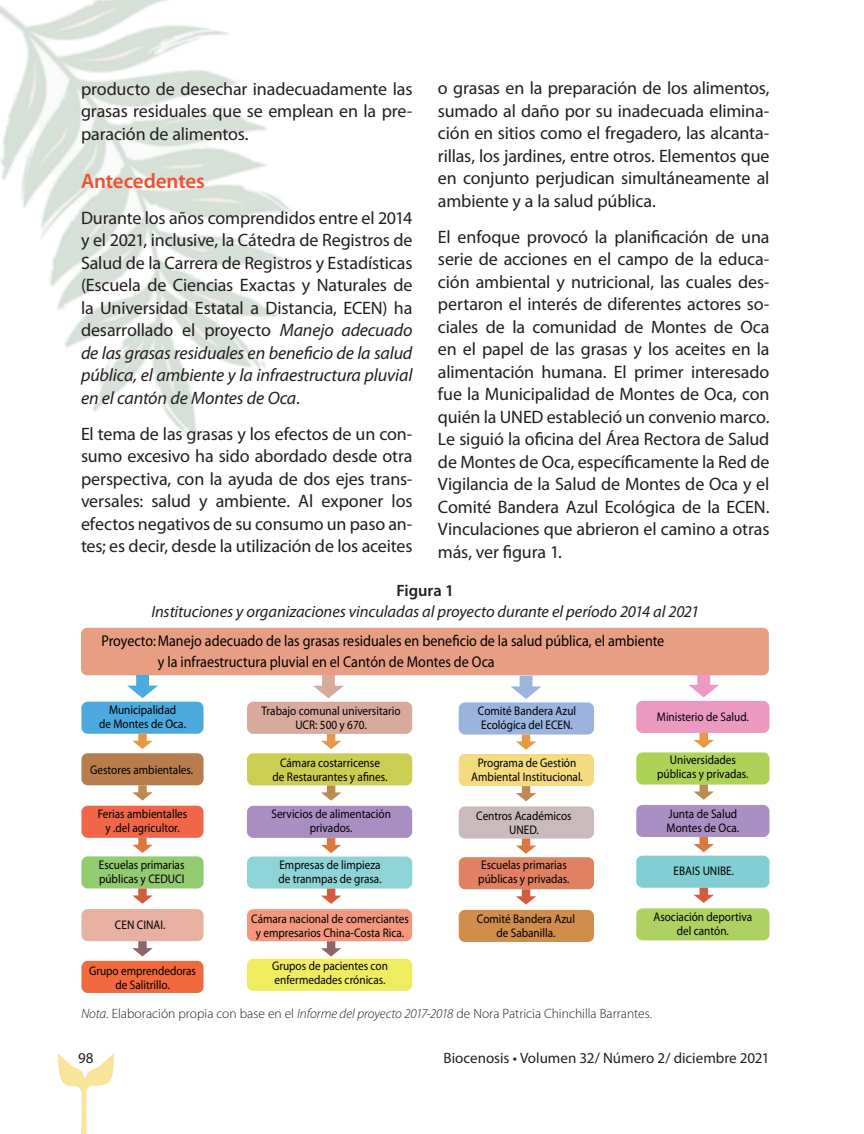
<style>
.page{position:relative;width:864px;height:1134px;background:#fff}
.page>*{position:absolute;margin:0;border:0;box-sizing:border-box;transform-origin:0 0}
.t1{font:600 21px "Myriad Pro";letter-spacing:-.01em;color:#f05130}
.t2{font:18px/22.5px "Myriad Pro";letter-spacing:-.01em;color:#231f20;text-align:justify}
.t3{font:italic 16.5px "Myriad Pro";letter-spacing:-.01em;color:#231f20}
.t4{font:600 16.5px "Myriad Pro";letter-spacing:-.005em;color:#231f20}
.t5{font:15.6px/20.2px "Myriad Pro";color:#000001;scale:.9 1}
.t6{font:15px "Myriad Pro";color:#231f20}
.t7{font:300 13.5px "Myriad Pro";color:#231f20}
.t8{font:12.45px/14.1px "Myriad Pro";color:#000001;text-align:center;scale:.9 1}
.s1{font-style:italic}
</style>
<div class="page">
<svg style="left:57px;top:1053px;width:57px;height:81px"></svg>
<img style="left:0;top:0;width:293px;height:438px">
<div style="left:81px;top:628px;width:688px;height:47px;background:#e79e82;border-radius:6px"></div>
<div style="left:81px;top:702px;width:123px;height:32px;background:#4ba9de;border-radius:6px"></div>
<svg style="left:132px;top:734px;width:21px;height:15px"></svg>
<div style="left:81px;top:753px;width:123px;height:32px;background:#b97c4d;border-radius:6px"></div>
<svg style="left:132px;top:785px;width:21px;height:16px"></svg>
<div style="left:81px;top:806px;width:123px;height:32px;background:#f16649;border-radius:6px"></div>
<svg style="left:132px;top:838px;width:21px;height:15px"></svg>
<div style="left:81px;top:856px;width:123px;height:33px;background:#93cb6f;border-radius:6px"></div>
<svg style="left:132px;top:889px;width:21px;height:15px"></svg>
<div style="left:81px;top:909px;width:123px;height:32px;background:#e8b0a1;border-radius:6px"></div>
<svg style="left:132px;top:941px;width:21px;height:15px"></svg>
<div style="left:81px;top:961px;width:123px;height:32px;background:#f1693d;border-radius:6px"></div>
<div style="left:247px;top:702px;width:165px;height:32px;background:#d8aa9b;border-radius:6px"></div>
<svg style="left:321px;top:734px;width:20px;height:15px"></svg>
<svg style="left:313px;top:675px;width:31px;height:23px"></svg>
<svg style="left:511px;top:676px;width:31px;height:23px"></svg>
<svg style="left:688px;top:674px;width:31px;height:23px"></svg>
<svg style="left:127px;top:675px;width:31px;height:23px"></svg>
<div style="left:247px;top:753px;width:165px;height:32px;background:#cbce52;border-radius:6px"></div>
<svg style="left:321px;top:785px;width:20px;height:16px"></svg>
<div style="left:247px;top:806px;width:165px;height:32px;background:#aa8ec2;border-radius:6px"></div>
<svg style="left:321px;top:838px;width:20px;height:15px"></svg>
<div style="left:247px;top:857px;width:165px;height:32px;background:#8ed4d7;border-radius:6px"></div>
<svg style="left:321px;top:889px;width:20px;height:15px"></svg>
<div style="left:247px;top:909px;width:165px;height:32px;background:#f4977e;border-radius:6px"></div>
<svg style="left:321px;top:941px;width:20px;height:16px"></svg>
<div style="left:247px;top:959px;width:165px;height:32px;background:#f0ec60;border-radius:6px"></div>
<div style="left:459px;top:702px;width:135px;height:33px;background:#9ab4dd;border-radius:6px"></div>
<svg style="left:516px;top:735px;width:20px;height:15px"></svg>
<div style="left:459px;top:754px;width:135px;height:32px;background:#f5db7f;border-radius:6px"></div>
<svg style="left:516px;top:786px;width:20px;height:15px"></svg>
<div style="left:459px;top:806px;width:135px;height:33px;background:#cababb;border-radius:6px"></div>
<svg style="left:516px;top:839px;width:20px;height:15px"></svg>
<div style="left:459px;top:857px;width:135px;height:32px;background:#e08163;border-radius:6px"></div>
<svg style="left:516px;top:889px;width:20px;height:16px"></svg>
<div style="left:459px;top:910px;width:135px;height:32px;background:#d18d4c;border-radius:6px"></div>
<div style="left:636px;top:701px;width:133px;height:32px;background:#ec99c2;border-radius:6px"></div>
<svg style="left:694px;top:733px;width:20px;height:15px"></svg>
<div style="left:636px;top:752px;width:133px;height:33px;background:#add258;border-radius:6px"></div>
<svg style="left:694px;top:785px;width:20px;height:15px"></svg>
<div style="left:636px;top:805px;width:133px;height:32px;background:#aa8fc3;border-radius:6px"></div>
<svg style="left:694px;top:837px;width:20px;height:15px"></svg>
<div style="left:636px;top:856px;width:133px;height:32px;background:#81cfd3;border-radius:6px"></div>
<svg style="left:694px;top:888px;width:20px;height:15px"></svg>
<div style="left:636px;top:908px;width:133px;height:32px;background:#add261;border-radius:6px"></div>
<p class="t2" style="left:438px;top:78px;width:333px">o grasas en la preparación de los alimentos, sumado al daño por su inadecuada elimina&shy;ción en sitios como el fregadero, las alcanta&shy;rillas, los jardines, entre otros. Elementos que en conjunto perjudican simultáneamente al ambiente y a la salud pública.</p>
<p class="t2" style="left:438px;top:226px;width:333px">El enfoque provocó la planificación de una serie de acciones en el campo de la educa&shy;ción ambiental y nutricional, las cuales des&shy;pertaron el interés de diferentes actores so&shy;ciales de la comunidad de Montes de Oca en el papel de las grasas y los aceites en la alimentación humana. El primer interesado fue la Municipalidad de Montes de Oca, con quién la UNED estableció un convenio marco.<br>Le siguió la oficina del Área Rectora de Salud de Montes de Oca, específicamente la Red de Vigilancia de la Salud de Montes de Oca y el Comité Bandera Azul Ecológica de la ECEN.<br>Vinculaciones que abrieron el camino a otras más, ver figura 1.</p>
<p class="t4" style="left:396px;top:582px;width:59px">Figura 1</p>
<p class="t3" style="left:151px;top:603px;width:549px">Instituciones y organizaciones vinculadas al proyecto durante el período 2014 al 2021</p>
<p class="t2" style="left:81px;top:78px;width:333px">producto de desechar inadecuadamente las grasas residuales que se emplean en la pre&shy;paración de alimentos.</p>
<p class="t1" style="left:81px;top:169px;width:125px">Antecedentes</p>
<p class="t2" style="left:81px;top:207px;width:333px">Durante los años comprendidos entre el 2014 y el 2021, inclusive, la Cátedra de Registros de Salud de la Carrera de Registros y Estadísticas (Escuela de Ciencias Exactas y Naturales de la Universidad Estatal a Distancia, ECEN) ha desarrollado el proyecto <span class="s1">Manejo adecuado de las grasas residuales en beneficio de la salud pública, el ambiente y la infraestructura pluvial en el cantón de Montes de Oca</span>.</p>
<p class="t2" style="left:81px;top:423px;width:333px">El tema de las grasas y los efectos de un con&shy;sumo excesivo ha sido abordado desde otra perspectiva, con la ayuda de dos ejes trans&shy;versales: salud y ambiente. Al exponer los efectos negativos de su consumo un paso an&shy;tes; es decir, desde la utilización de los aceites</p>
<p class="t5" style="left:158px;top:631px;width:564px;text-indent:-56px">Proyecto: Manejo adecuado de las grasas residuales en beneficio de la salud pública, el ambiente y la infraestructura pluvial en el Cantón de Montes de Oca</p>
<p class="t8" style="left:99px;top:703px;width:98px">Municipalidad<br>de Montes de Oca.</p>
<p class="t8" style="left:90px;top:763px;width:116px">Gestores ambientales.</p>
<p class="t8" style="left:98px;top:807px;width:101px">Ferias ambientalles y .del agricultor.</p>
<p class="t8" style="left:99px;top:858px;width:97px;text-align:left">Escuelas primarias públicas y CEDUCI</p>
<p class="t8" style="left:115px;top:918px;width:57px">CEN CINAI.</p>
<p class="t8" style="left:262px;top:704px;width:156px">Trabajo comunal universitario<br>UCR: 500 y 670.</p>
<p class="t8" style="left:478px;top:704px;width:111px;text-align:left">Comité Bandera Azul<br>Ecológica del ECEN.</p>
<p class="t8" style="left:657px;top:711px;width:104px">Ministerio de Salud.</p>
<p class="t8" style="left:273px;top:756px;width:129px">Cámara costarricense de Restaurantes y afines.</p>
<p class="t8" style="left:471px;top:756px;width:125px">Programa de Gestión<br>Ambiental Institucional.</p>
<p class="t8" style="left:657px;top:753px;width:103px">Universidades públicas y privadas.</p>
<p class="t8" style="left:271px;top:807px;width:134px">Servicios de alimentación privados.</p>
<p class="t8" style="left:476px;top:809px;width:108px">Centros Académicos<br>UNED.</p>
<p class="t8" style="left:478px;top:858px;width:103px;text-align:left">Escuelas primarias públicas y privadas.</p>
<p class="t8" style="left:674px;top:864px;width:69px">EBAIS UNIBE.</p>
<p class="t8" style="left:667px;top:807px;width:82px;text-align:left">Junta de Salud<br>Montes de Oca.</p>
<p class="t8" style="left:278px;top:858px;width:116px;text-align:left">Empresas de limpieza de tranmpas de grasa.</p>
<p class="t8" style="left:251px;top:912px;width:177px">Cámara nacional de comerciantes y empresarios China-Costa Rica.</p>
<p class="t8" style="left:477px;top:912px;width:111px">Comité Bandera Azul de Sabanilla.</p>
<p class="t8" style="left:654px;top:910px;width:111px">Asociación deportiva del cantón.</p>
<p class="t8" style="left:89px;top:964px;width:120px">Grupo emprendedoras de Salitrillo.</p>
<p class="t8" style="left:272px;top:959px;width:130px;text-align:left">Grupos de pacientes con enfermedades crónicas.</p>
<p class="t7" style="left:81px;top:1006px;width:573px"><span class="s1">Nota.</span> Elaboración propia con base en el <span class="s1">Informe del proyecto 2017-2018</span> de Nora Patricia Chinchilla Barrantes.</p>
<p class="t6" style="left:78px;top:1050px;width:17px">98</p>
<p class="t6" style="left:444px;top:1050px;width:327px">Biocenosis • Volumen 32/ Número 2/ diciembre 2021</p>
</div>
